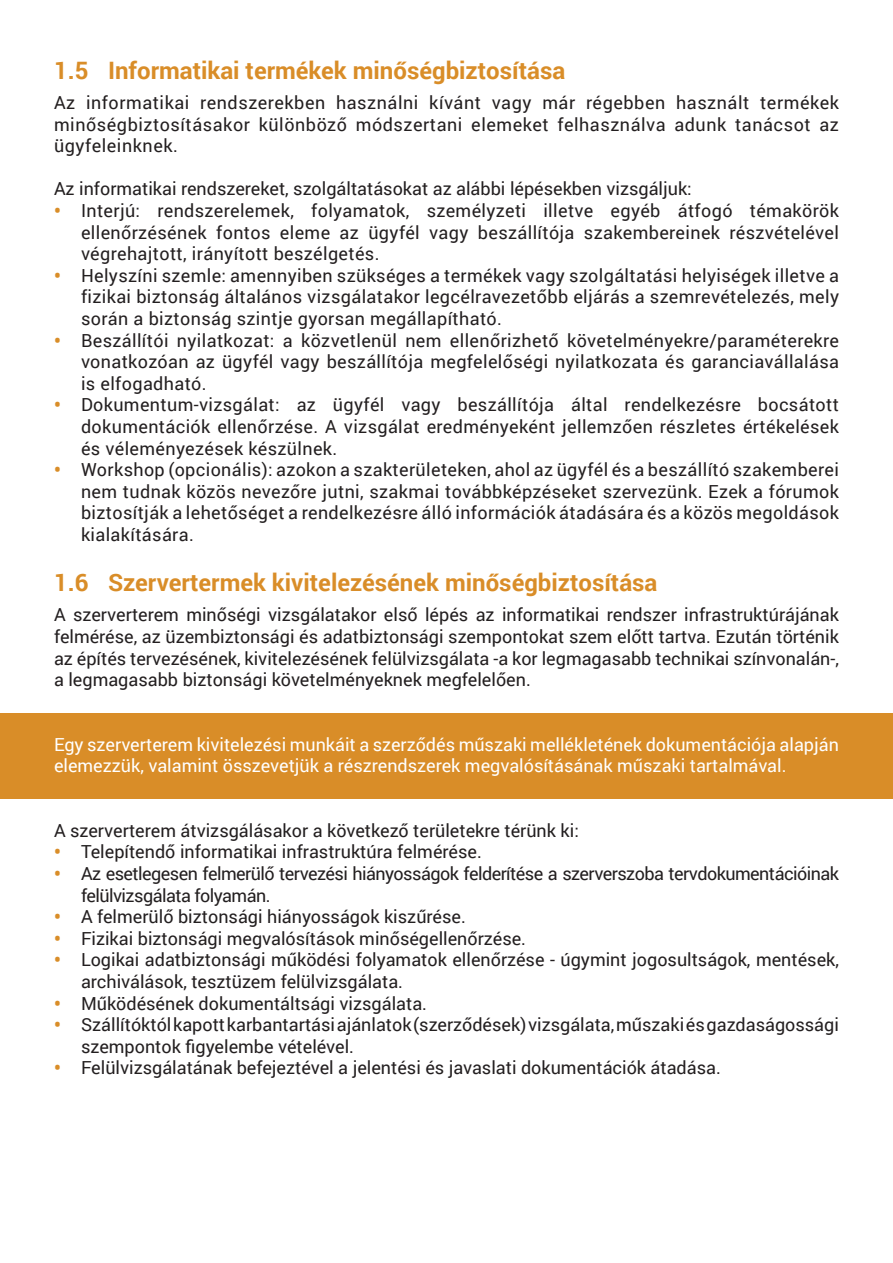
<style>
.page{position:relative;width:893px;height:1263px;background:#fff}
.page>*{position:absolute;margin:0;border:0;box-sizing:border-box;transform-origin:0 0}
.Cím{font:700 24px "Roboto";color:#d98d28}
.Szöveg{font:18px/21.6px "Roboto";color:#231f20;text-align:justify}
.Szöveg-2{font:18px/21.6px "Roboto";color:#fff}
.Szöveg-3{font:18px/21.6px "Roboto";letter-spacing:-.03em;color:#231f20}
.s1{font-weight:900;color:#d98d28}
</style>
<div class="page">
<div style="left:0;top:713px;width:893px;height:86px;background:#d98d28"></div>
<p class="Cím" style="left:54px;top:54px;width:513px">1.5 Informatikai termékek minőségbiztosítása</p>
<p class="Szöveg" style="left:54px;top:91px;width:786px">Az informatikai rendszerekben használni kívánt vagy már régebben használt termékek minőségbiztosításakor különböző módszertani elemeket felhasználva adunk tanácsot az ügyfeleinknek.</p>
<p class="Szöveg" style="left:54px;top:177px;width:639px">Az informatikai rendszereket, szolgáltatásokat az alábbi lépésekben vizsgáljuk:</p>
<p class="Szöveg" style="left:81px;top:199px;width:759px;text-indent:-27px"><span class="s1">•</span> Interjú: rendszerelemek, folyamatok, személyzeti illetve egyéb átfogó témakörök ellenőrzésének fontos eleme az ügyfél vagy beszállítója szakembereinek részvételével végrehajtott, irányított beszélgetés.</p>
<p class="Szöveg" style="left:81px;top:264px;width:759px;text-indent:-27px"><span class="s1">•</span> Helyszíni szemle: amennyiben szükséges a termékek vagy szolgáltatási helyiségek illetve a fizikai biztonság általános vizsgálatakor legcélravezetőbb eljárás a szemrevételezés, mely során a biztonság szintje gyorsan megállapítható.</p>
<p class="Szöveg" style="left:81px;top:329px;width:759px;text-indent:-27px"><span class="s1">•</span> Beszállítói nyilatkozat: a közvetlenül nem ellenőrizhető követelményekre/paraméterekre vonatkozóan az ügyfél vagy beszállítója megfelelőségi nyilatkozata és garanciavállalása is elfogadható.</p>
<p class="Szöveg" style="left:81px;top:393px;width:759px;text-indent:-27px"><span class="s1">•</span> Dokumentum-vizsgálat: az ügyfél vagy beszállítója által rendelkezésre bocsátott dokumentációk ellenőrzése. A vizsgálat eredményeként jellemzően részletes értékelések és véleményezések készülnek.</p>
<p class="Szöveg" style="left:81px;top:458px;width:759px;text-indent:-27px"><span class="s1">•</span> Workshop (opcionális): azokon a szakterületeken, ahol az ügyfél és a beszállító szakemberei nem tudnak közös nevezőre jutni, szakmai továbbképzéseket szervezünk. Ezek a fórumok biztosítják a lehetőséget a rendelkezésre álló információk átadására és a közös megoldások kialakítására.</p>
<p class="Cím" style="left:54px;top:566px;width:605px">1.6 Szervertermek kivitelezésének minőségbiztosítása</p>
<p class="Szöveg" style="left:54px;top:604px;width:786px">A szerverterem minőségi vizsgálatakor első lépés az informatikai rendszer infrastruktúrájának felmérése, az üzembiztonsági és adatbiztonsági szempontokat szem előtt tartva. Ezután történik az építés tervezésének, kivitelezésének felülvizsgálata -a kor legmagasabb technikai színvonalán-, a legmagasabb biztonsági követelményeknek megfelelően.</p>
<p class="Szöveg-2" style="left:54px;top:733px;width:786px">Egy szerverterem kivitelezési munkáit a szerződés műszaki mellékletének dokumentációja alapján elemezzük, valamint összevetjük a részrendszerek megvalósításának műszaki tartalmával.</p>
<p class="Szöveg" style="left:54px;top:819px;width:526px">A szerverterem átvizsgálásakor a következő területekre térünk ki:</p>
<p class="Szöveg" style="left:54px;top:840px;width:429px"><span class="s1">•</span> Telepítendő informatikai infrastruktúra felmérése.</p>
<p class="Szöveg-3" style="left:81px;top:862px;width:759px;text-indent:-27px"><span class="s1">•</span> Az esetlegesen felmerülő tervezési hiányosságok felderítése a szerverszoba tervdokumentációinak felülvizsgálata folyamán.</p>
<p class="Szöveg" style="left:54px;top:905px;width:413px"><span class="s1">•</span> A felmerülő biztonsági hiányosságok kiszűrése.</p>
<p class="Szöveg" style="left:54px;top:927px;width:474px"><span class="s1">•</span> Fizikai biztonsági megvalósítások minőségellenőrzése.</p>
<p class="Szöveg" style="left:81px;top:948px;width:759px;text-indent:-27px"><span class="s1">•</span> Logikai adatbiztonsági működési folyamatok ellenőrzése - úgymint jogosultságok, mentések, archiválások, tesztüzem felülvizsgálata.</p>
<p class="Szöveg" style="left:54px;top:992px;width:375px"><span class="s1">•</span> Működésének dokumentáltsági vizsgálata.</p>
<p class="Szöveg" style="left:81px;top:1013px;width:759px;text-indent:-27px"><span class="s1">•</span> Szállítóktól kapott karbantartási ajánlatok (szerződések) vizsgálata, műszaki és gazdaságossági szempontok figyelembe vételével.</p>
<p class="Szöveg" style="left:54px;top:1056px;width:668px"><span class="s1">•</span> Felülvizsgálatának befejeztével a jelentési és javaslati dokumentációk átadása.</p>
</div>
